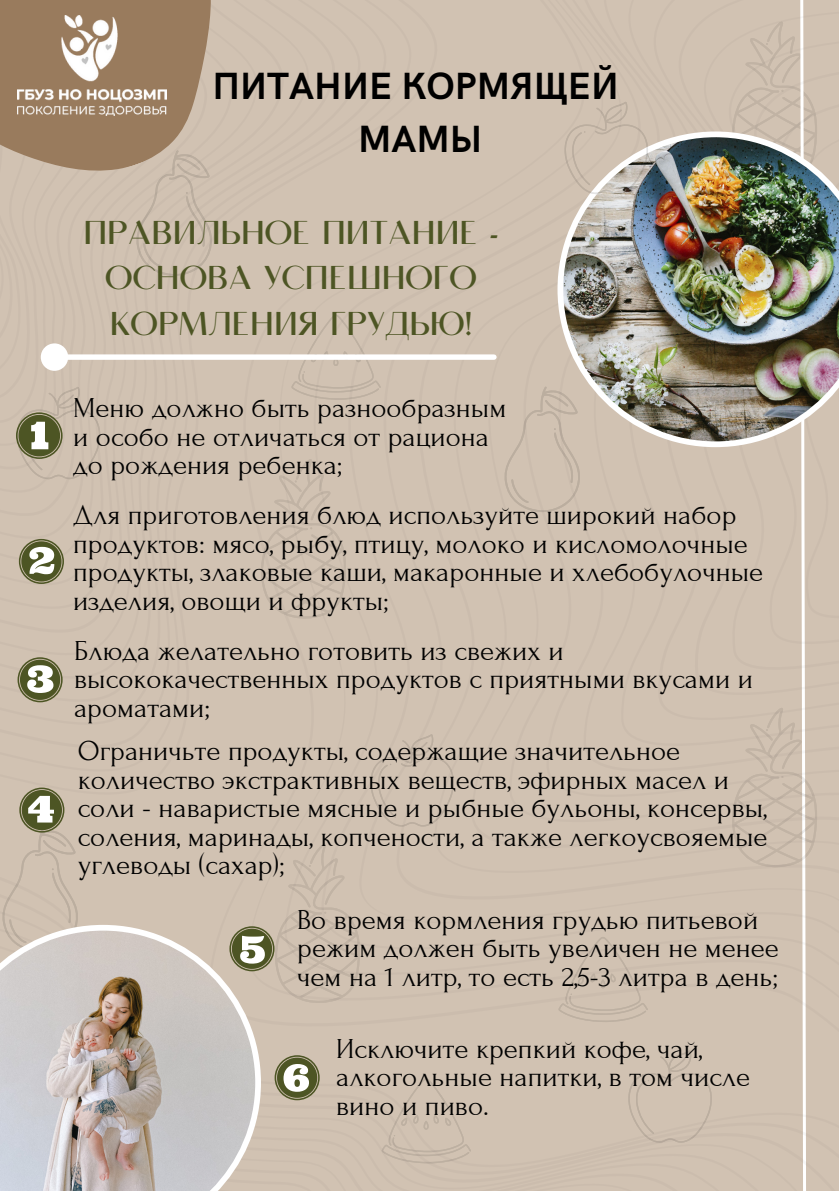
<style>
.page{position:relative;width:839px;height:1191px;background:#fff}
.page>*{position:absolute;margin:0;border:0;box-sizing:border-box;transform-origin:0 0}
.t1{font:700 38px/52.6px "HK Grotesk";color:#000;text-align:center}
.t2{font:33px/45.6px "Calmius Sans High";color:#4d5524;text-align:center}
.t3{font:28.8px/28.6px "Forum";color:#000}
</style>
<div class="page">
<div style="left:0;top:0;width:838px;height:1191px;background:#d1c2b2"></div>
<img style="left:557px;top:131px;width:281px;height:316px">
<div style="left:41px;top:343px;width:27px;height:28px;background:#fff;border-radius:50%"></div>
<div style="left:59px;top:354px;width:435px;height:6px;background:#fff"></div>
<svg style="left:0;top:0;width:269px;height:219px;background:#baa690"></svg>
<img style="left:18px;top:15px;width:148px;height:101px">
<svg style="left:16px;top:387px;width:84px;height:93px;background:#bbb09c"></svg>
<svg style="left:19px;top:539px;width:45px;height:45px"></svg>
<svg style="left:18px;top:657px;width:45px;height:45px"></svg>
<svg style="left:1px;top:788px;width:80px;height:137px;background:#c4b8a5"></svg>
<svg style="left:274px;top:1055px;width:45px;height:45px"></svg>
<svg style="left:0;top:925px;width:261px;height:266px;background:#c6bfbb"></svg>
<svg style="left:564px;top:101px;width:84px;height:93px;background:#cbbfb2"></svg>
<svg style="left:628px;top:1050px;width:84px;height:93px;background:#cebfaf"></svg>
<svg style="left:370px;top:734px;width:84px;height:93px;background:#cebfaf"></svg>
<svg style="left:503px;top:387px;width:80px;height:126px;background:#cebfaf"></svg>
<svg style="left:229px;top:843px;width:131px;height:161px;background:#c9bcab"></svg>
<img style="left:731px;top:0;width:86px;height:1191px">
<svg style="left:558px;top:936px;width:90px;height:86px;background:#cebfaf"></svg>
<svg style="left:381px;top:1078px;width:90px;height:85px;background:#cebfaf"></svg>
<h1 class="t1" style="left:212px;top:62px;width:408px">ПИТАНИЕ КОРМЯЩЕЙ<br>МАМЫ</h1>
<p class="t2" style="left:83px;top:209px;width:416px">ПРАВИЛЬНОЕ ПИТАНИЕ -<br>ОСНОВА УСПЕШНОГО<br>КОРМЛЕНИЯ ГРУДЬЮ!</p>
<p class="t3" style="left:73px;top:394px;width:434px">Меню должно быть разнообразным и особо не отличаться от рациона до рождения ребенка;</p>
<p class="t3" style="left:73px;top:501px;width:691px">Для приготовления блюд используйте широкий набор продуктов: мясо, рыбу, птицу, молоко и кисломолочные продукты, злаковые каши, макаронные и хлебобулочные изделия, овощи и фрукты;</p>
<p class="t3" style="left:74px;top:637px;width:680px">Блюда желательно готовить из свежих и высококачественных продуктов с приятными вкусами и ароматами;</p>
<p class="t3" style="left:78px;top:737px;width:691px">Ограничьте продукты, содержащие значительное количество экстрактивных веществ, эфирных масел и соли - наваристые мясные и рыбные бульоны, консервы, соления, маринады, копчености, а также легкоусвояемые углеводы (сахар);</p>
<p class="t3" style="left:297px;top:906px;width:483px">Во время кормления грудью питьевой режим должен быть увеличен не менее чем на 1 литр, то есть 2,5-3 литра в день;</p>
<p class="t3" style="left:336px;top:1034px;width:415px">Исключите крепкий кофе, чай, алкогольные напитки, в том числе вино и пиво.</p>
</div>
